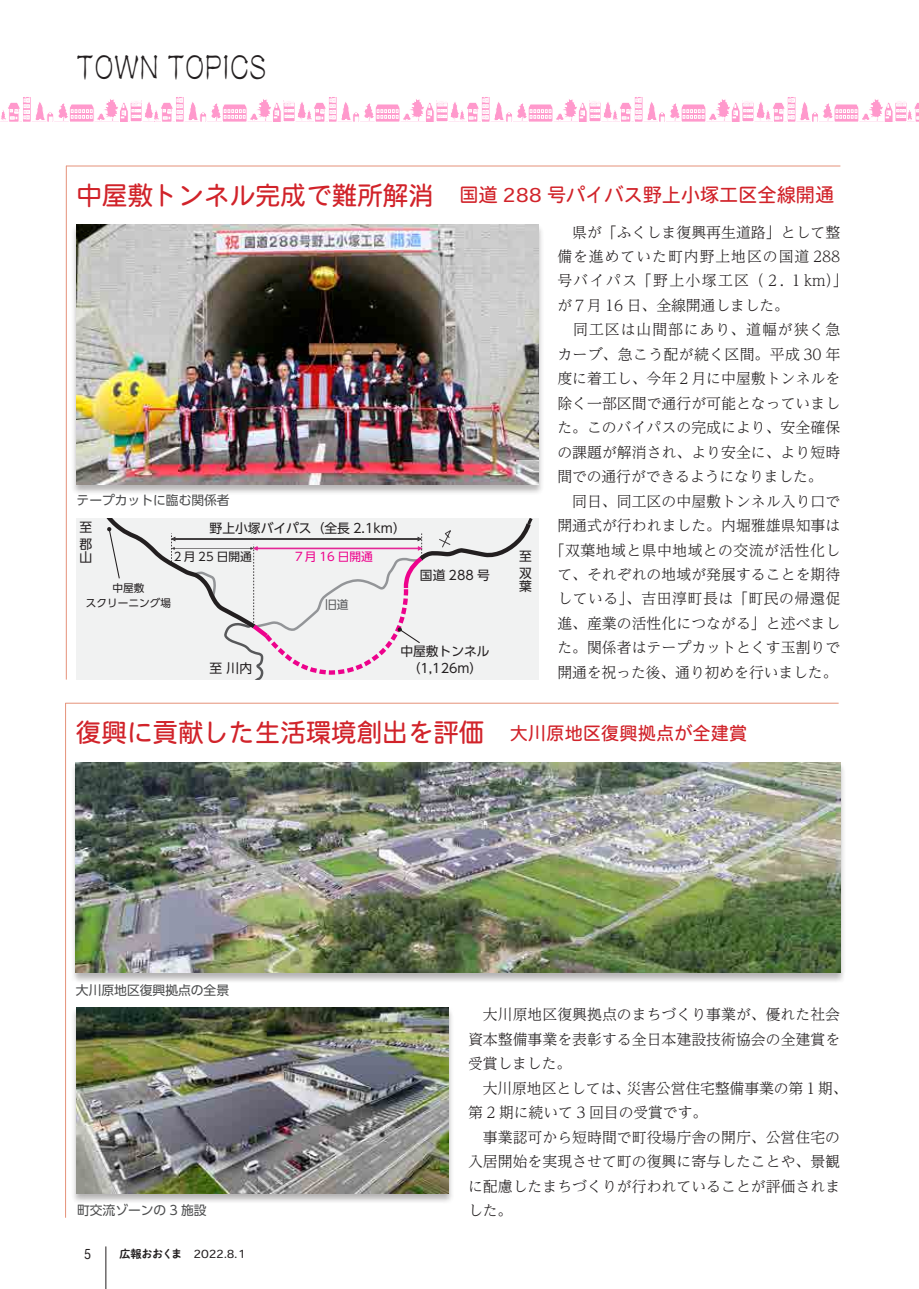
<style>
.page{position:relative;width:919px;height:1289px;background:#fff}
.page>*{position:absolute;margin:0;border:0;box-sizing:border-box;transform-origin:0 0}
.t1{font:31.95px "Reisho E1 Std";color:#231f20;scale:.8 1}
.t2{font:25.5px "Heisei Maru Go Std W4";color:#d1232a}
.t3{font:19.2px "Heisei Maru Go Std W4";color:#d1232a}
.t4{font:18px "Heisei Maru Go Std W4";letter-spacing:.01em;color:#d1232a}
.t5{font:300 14.85px/24.5px "UD Reimin Pr 6 N";color:#231f20}
.t6{font:300 14.85px "UD Reimin Pr 6 N";letter-spacing:.09em;color:#231f20}
.t7{font:300 14.85px "UD Reimin Pr 6 N";letter-spacing:.06em;color:#231f20}
.t8{font:300 14.85px "UD Reimin Pr 6 N";letter-spacing:.025em;color:#231f20}
.t9{font:300 14.85px "UD Reimin Pr 6 N";letter-spacing:.03em;color:#231f20}
.t10{font:300 14.85px "UD Reimin Pr 6 N";letter-spacing:.035em;color:#231f20}
.t11{font:300 14.85px "UD Reimin Pr 6 N";letter-spacing:.065em;color:#231f20}
.t12{font:13.8px "Heisei Maru Go Std W4";color:#231f20;scale:.8 1}
.t13{font:12.75px/17px "UD Shin Go Pro";color:#231f20}
.t14{font:12.75px "UD Shin Go Pr 6 N";color:#4b4c4d}
.t15{font:11.7px "UD Shin Go Pro";color:#ed028c}
.t16{font:11.7px "UD Shin Go Pro";color:#231f20}
.t17{font:11.7px "UD Shin Go Pro";color:#57585a}
.t18{font:11.1px "Heisei Maru Go Std W4";color:#231f20}
.t19{font:11.1px "P Shuei NM Go Std N B";letter-spacing:-.035em;color:#231f20}
.t20{font:10.65px/14.9px "UD Shin Go Pro";color:#231f20;text-align:center}
</style>
<div class="page">
<hr style="left:106px;top:1246px;width:1px;height:42px;background:#231f20">
<svg style="left:0;top:97px;width:919px;height:25px"></svg>
<div style="left:71px;top:224px;width:473px;height:270px;background:#231f20;opacity:.33"></div>
<img style="left:77px;top:224px;width:461px;height:260px">
<hr style="left:66px;top:166px;width:774px;height:1px;background:#e59279">
<hr style="left:66px;top:166px;width:1px;height:513px;background:#e59279">
<hr style="left:65px;top:703px;width:773px;height:1px;background:#e59279">
<hr style="left:65px;top:703px;width:1px;height:514px;background:#e59279">
<div style="left:70px;top:761px;width:775px;height:222px;background:#231f20;opacity:.33"></div>
<img style="left:76px;top:762px;width:764px;height:210px">
<div style="left:71px;top:1006px;width:383px;height:197px;background:#231f20;opacity:.33"></div>
<img style="left:77px;top:1007px;width:372px;height:186px">
<svg style="left:77px;top:518px;width:461px;height:161px"></svg>
<h1 class="t1" style="left:77px;top:44px;width:239px">TOWN TOPICS</h1>
<h2 class="t2" style="left:77px;top:178px;width:384px">中屋敷トンネル完成で難所解消　</h2>
<p class="t3" style="left:459px;top:182px;width:376px">国道 288 号パイバス野上小塚工区全線開通</p>
<p class="t14" style="left:77px;top:489px;width:155px">テープカットに臨む関係者</p>
<p class="t13" style="left:79px;top:518px;width:14px">至郡</p>
<p class="t13" style="left:79px;top:548px;width:13px">山</p>
<p class="t20" style="left:86px;top:580px;width:87px">中屋敷<br>スクリーニング場</p>
<p class="t13" style="left:210px;top:519px;width:198px">野上小塚バイパス（全長 2.1km(</p>
<p class="t15" style="left:293px;top:547px;width:81px">７月 16 日開通</p>
<p class="t16" style="left:172px;top:547px;width:81px">２月 25 日開通</p>
<p class="t17" style="left:325px;top:595px;width:25px">旧道</p>
<p class="t13" style="left:420px;top:566px;width:71px">国道 288 号</p>
<p class="t13" style="left:210px;top:658px;width:44px">至川内</p>
<p class="t13" style="left:400px;top:641px;width:91px;text-align:center">中屋敷トンネル（1,126m(</p>
<p class="t13" style="left:519px;top:547px;width:14px">至双</p>
<p class="t13" style="left:519px;top:577px;width:14px">葉</p>
<p class="t5" style="left:557px;top:219px;width:284px">　県が「ふくしま復興再生道路」として整</p>
<p class="t7" style="left:557px;top:244px;width:284px">備を進めていた町内野上地区の国道 288</p>
<p class="t6" style="left:557px;top:269px;width:292px">号バイパス「野上小塚工区（２．１km 「(</p>
<p class="t5" style="left:557px;top:292px;width:233px">が７月 16 日、全線開通しました。</p>
<p class="t11" style="left:557px;top:318px;width:284px">　同工区は山間部にあり、道幅が狭く急</p>
<p class="t8" style="left:557px;top:342px;width:284px">カーブ、急こう配が続く区間。平成 30 年</p>
<p class="t5" style="left:557px;top:366px;width:284px">度に着工し、今年２月に中屋敷トンネルを</p>
<p class="t5" style="left:557px;top:390px;width:284px">除く一部区間で通行が可能となっていまし</p>
<p class="t5" style="left:557px;top:415px;width:284px">た。このバイパスの完成により、安全確保</p>
<p class="t5" style="left:557px;top:439px;width:284px">の課題が解消され、より安全に、より短時</p>
<p class="t5" style="left:557px;top:464px;width:267px">間での通行ができるようになりました。</p>
<p class="t5" style="left:557px;top:488px;width:284px">　同日、同工区の中屋敷トンネル入り口で</p>
<p class="t5" style="left:557px;top:512px;width:284px">開通式が行われました。内堀雅雄県知事は</p>
<p class="t9" style="left:550px;top:538px;width:292px">「双葉地域と県中地域との交流が活性化し</p>
<p class="t5" style="left:557px;top:561px;width:284px">て、それぞれの地域が発展することを期待</p>
<p class="t10" style="left:557px;top:586px;width:284px">している」、吉田淳町長は「町民の帰還促</p>
<p class="t5" style="left:557px;top:610px;width:284px">進、産業の活性化につながる」と述べまし</p>
<p class="t5" style="left:557px;top:635px;width:284px">た。関係者はテープカットとくす玉割りで</p>
<p class="t5" style="left:557px;top:659px;width:282px">開通を祝った後、通り初めを行いました。</p>
<h2 class="t2" style="left:76px;top:715px;width:435px">復興に貢献した生活環境創出を評価　</h2>
<p class="t4" style="left:510px;top:720px;width:239px">大川原地区復興拠点が全建賞</p>
<p class="t14" style="left:76px;top:980px;width:155px">大川原地区復興拠点の全景</p>
<p class="t14" style="left:77px;top:1199px;width:131px">町交流ゾーンの 3 施設</p>
<p class="t12" style="left:84px;top:1243px;width:11px">5</p>
<p class="t19" style="left:119px;top:1245px;width:64px">広報おおくま</p>
<p class="t18" style="left:193px;top:1245px;width:53px">2022.8.1</p>
<p class="t5" style="left:468px;top:1001px;width:373px">　大川原地区復興拠点のまちづくり事業が、優れた社会</p>
<p class="t5" style="left:468px;top:1026px;width:374px">資本整備事業を表彰する全日本建設技術協会の全建賞を</p>
<p class="t5" style="left:468px;top:1050px;width:105px">受賞しました。</p>
<p class="t5" style="left:626px;top:1075px;width:223px">災害公営住宅整備事業の第１期、</p>
<p class="t5" style="left:468px;top:1075px;width:374px">　大川原地区としては、<br>第 2 期に続いて 3 回目の受賞です。<br>　事業認可から短時間で町役場庁舎の開庁、公営住宅の入居開始を実現させて町の復興に寄与したことや、景観に配慮したまちづくりが行われていることが評価されました。</p>
</div>
